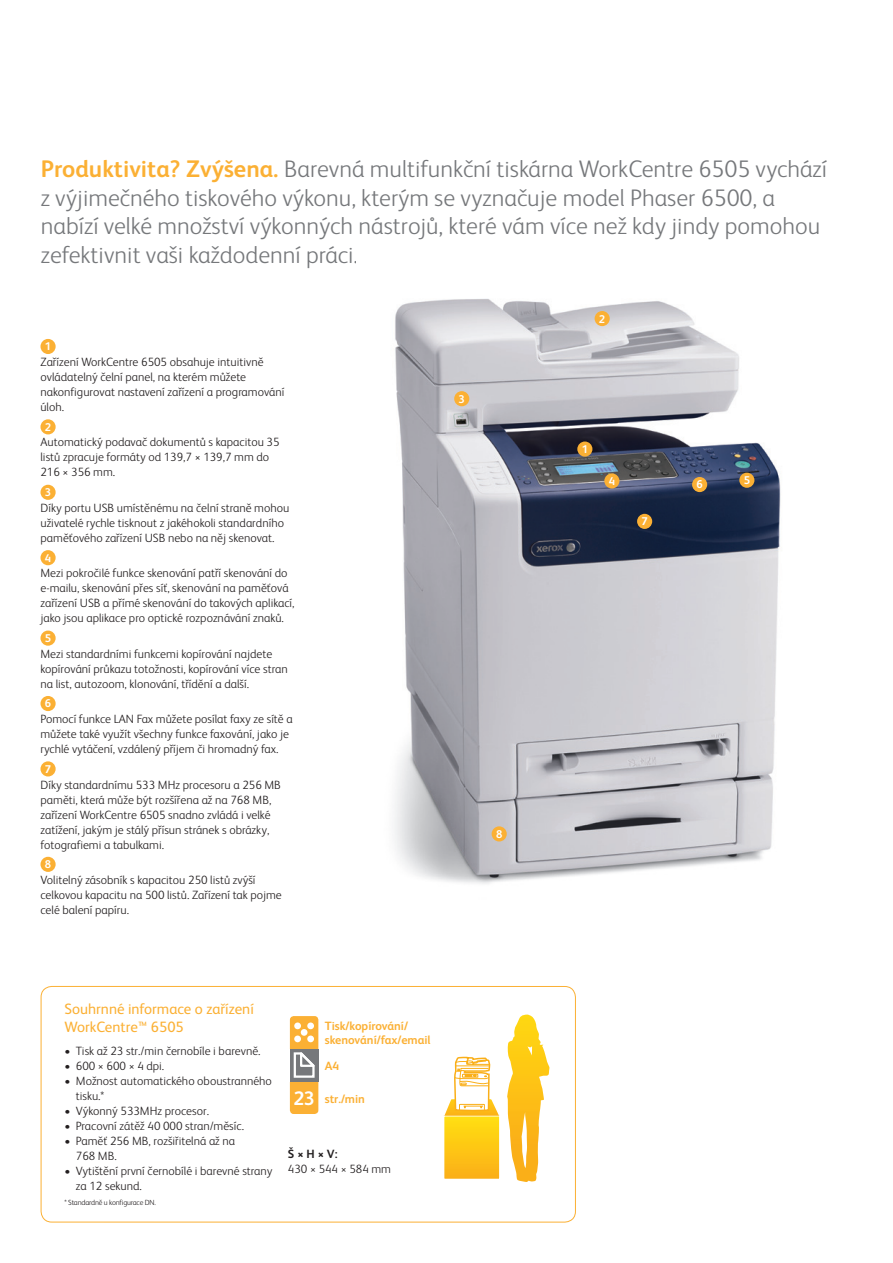
<style>
.page{position:relative;width:893px;height:1263px;background:#fff}
.page>*{position:absolute;margin:0;border:0;box-sizing:border-box;transform-origin:0 0}
.t1{font:300 24px/28.5px "Xerox Sans";color:#76787b}
.t2{font:700 19.5px "Xerox Sans";color:#fff}
.t3{font:15px/18px "Xerox Sans";color:#fbb034}
.t4{font:300 12px/15px "Xerox Sans";color:#231f20}
.t5{font:700 12px/13.5px "Xerox Sans";color:#fbb034}
.t6{font:700 12px "Xerox Sans";color:#231f20}
.t7{font:700 11.25px "Xerox Sans";color:#fff}
.t8{font:300 7.5px "Xerox Sans";letter-spacing:-.02em;color:#231f20}
.s1{font-weight:700;color:#fbb034}
</style>
<div class="page">
<img style="left:394px;top:299px;width:387px;height:585px">
<div style="left:577px;top:441px;width:15px;height:16px;background:#fbb034;border-radius:50%"></div>
<div style="left:604px;top:473px;width:15px;height:15px;background:#fbb034;border-radius:50%"></div>
<div style="left:739px;top:473px;width:15px;height:15px;background:#fbb034;border-radius:50%"></div>
<div style="left:692px;top:477px;width:15px;height:15px;background:#fbb034;border-radius:50%"></div>
<div style="left:637px;top:514px;width:15px;height:15px;background:#fbb034;border-radius:50%"></div>
<div style="left:492px;top:826px;width:15px;height:15px;background:#fbb034;border-radius:50%"></div>
<div style="left:595px;top:311px;width:15px;height:15px;background:#fbb034;border-radius:50%"></div>
<div style="left:454px;top:391px;width:15px;height:15px;background:#fbb034;border-radius:50%"></div>
<div style="left:41px;top:339px;width:15px;height:15px;background:#fbb034;border-radius:50%"></div>
<div style="left:41px;top:419px;width:15px;height:15px;background:#fbb034;border-radius:50%"></div>
<div style="left:41px;top:485px;width:15px;height:15px;background:#fbb034;border-radius:50%"></div>
<div style="left:41px;top:550px;width:15px;height:15px;background:#fbb034;border-radius:50%"></div>
<div style="left:41px;top:630px;width:15px;height:16px;background:#fbb034;border-radius:50%"></div>
<div style="left:41px;top:696px;width:15px;height:15px;background:#fbb034;border-radius:50%"></div>
<div style="left:41px;top:761px;width:15px;height:15px;background:#fbb034;border-radius:50%"></div>
<div style="left:41px;top:857px;width:15px;height:15px;background:#fbb034;border-radius:50%"></div>
<div style="left:41px;top:986px;width:535px;height:236px;border:1px solid #fbb034;border-radius:11px"></div>
<svg style="left:443px;top:1014px;width:107px;height:208px"></svg>
<div style="left:290px;top:1016px;width:28px;height:98px;background:#fbb034;border-radius:4px"></div>
<div style="left:287px;top:1049px;width:33px;height:32px;background:linear-gradient(to bottom,#fff,#fff)"></div>
<div style="left:307px;top:1035px;width:7px;height:7px;background:#fff;border-radius:50%"></div>
<div style="left:301px;top:1029px;width:6px;height:7px;background:#fff;border-radius:50%"></div>
<div style="left:294px;top:1022px;width:7px;height:7px;background:#fff;border-radius:50%"></div>
<div style="left:307px;top:1022px;width:7px;height:7px;background:#fff;border-radius:50%"></div>
<div style="left:294px;top:1035px;width:7px;height:7px;background:#fff;border-radius:50%"></div>
<div style="left:290px;top:1049px;width:28px;height:32px;background:#76787b"></div>
<svg style="left:294px;top:1052px;width:21px;height:26px"></svg>
<p class="t1" style="left:41px;top:154px;width:788px"><span class="s1">Produktivita? Zvýšena.</span> Barevná multifunkční tiskárna WorkCentre 6505 vychází z výjimečného tiskového výkonu, kterým se vyznačuje model Phaser 6500, a nabízí velké množství výkonných nástrojů, které vám více než kdy jindy pomohou zefektivnit vaši každodenní práci.</p>
<p class="t7" style="left:45px;top:339px;width:8px">1</p>
<p class="t4" style="left:40px;top:354px;width:246px">Zařízení WorkCentre 6505 obsahuje intuitivně ovládatelný čelní panel, na kterém můžete nakonfigurovat nastavení zařízení a programování úloh.</p>
<p class="t7" style="left:45px;top:419px;width:8px">2</p>
<p class="t4" style="left:40px;top:434px;width:241px">Automatický podavač dokumentů s kapacitou 35 listů zpracuje formáty od 139,7 × 139,7 mm do<br>216 × 356 mm.</p>
<p class="t7" style="left:45px;top:485px;width:8px">3</p>
<p class="t4" style="left:40px;top:500px;width:250px">Díky portu USB umístěnému na čelní straně mohou uživatelé rychle tisknout z jakéhokoli standardního paměťového zařízení USB nebo na něj skenovat.</p>
<p class="t7" style="left:45px;top:550px;width:8px">4</p>
<p class="t4" style="left:40px;top:565px;width:256px">Mezi pokročilé funkce skenování patří skenování do e-mailu, skenování přes síť, skenování na paměťová zařízení USB a přímé skenování do takových aplikací, jako jsou aplikace pro optické rozpoznávání znaků.</p>
<p class="t7" style="left:45px;top:630px;width:8px">5</p>
<p class="t4" style="left:40px;top:645px;width:249px">Mezi standardními funkcemi kopírování najdete kopírování průkazu totožnosti, kopírování více stran na list, autozoom, klonování, třídění a další.</p>
<p class="t7" style="left:45px;top:696px;width:8px">6</p>
<p class="t4" style="left:40px;top:711px;width:254px">Pomocí funkce LAN Fax můžete posílat faxy ze sítě a můžete také využít všechny funkce faxování, jako je rychlé vytáčení, vzdálený příjem či hromadný fax.</p>
<p class="t7" style="left:45px;top:761px;width:8px">7</p>
<p class="t4" style="left:40px;top:776px;width:242px">Díky standardnímu 533 MHz procesoru a 256 MB paměti, která může být rozšířena až na 768 MB, zařízení WorkCentre 6505 snadno zvládá i velké zatížení, jakým je stálý přísun stránek s obrázky, fotografiemi a tabulkami.</p>
<p class="t7" style="left:45px;top:857px;width:8px">8</p>
<p class="t4" style="left:40px;top:872px;width:243px">Volitelný zásobník s kapacitou 250 listů zvýší celkovou kapacitu na 500 listů. Zařízení tak pojme celé balení papíru.</p>
<p class="t7" style="left:459px;top:391px;width:8px">3</p>
<p class="t7" style="left:496px;top:826px;width:8px">8</p>
<p class="t3" style="left:64px;top:999px;width:191px">Souhrnné informace o zařízení<br>WorkCentre™ 6505</p>
<p class="t4" style="left:64px;top:1042px;width:198px">• Tisk až 23 str./min černobíle i barevně.</p>
<p class="t4" style="left:64px;top:1057px;width:101px">• 600 × 600 × 4 dpi.</p>
<p class="t4" style="left:76px;top:1072px;width:198px;text-indent:-11px">• Možnost automatického oboustranného tisku.*</p>
<p class="t4" style="left:64px;top:1102px;width:146px">• Výkonný 533MHz procesor.</p>
<p class="t4" style="left:64px;top:1117px;width:181px">• Pracovní zátěž 40 000 stran/měsíc.</p>
<p class="t4" style="left:76px;top:1132px;width:161px;text-indent:-11px">• Paměť 256 MB, rozšiřitelná až na<br>768 MB.</p>
<p class="t4" style="left:76px;top:1162px;width:198px;text-indent:-11px">• Vytištění první černobílé i barevné strany za 12 sekund.</p>
<p class="t8" style="left:64px;top:1198px;width:93px">* Standardně u konfigurace DN.</p>
<h2 class="t2" style="left:293px;top:1085px;width:23px">23</h2>
<p class="t5" style="left:325px;top:1019px;width:107px">Tisk/kopírování/ skenování/fax/email</p>
<p class="t5" style="left:325px;top:1058px;width:16px">A4</p>
<p class="t5" style="left:325px;top:1091px;width:42px">str./min</p>
<p class="t6" style="left:288px;top:1146px;width:51px">Š × H × V:</p>
<p class="t4" style="left:288px;top:1161px;width:105px">430 × 544 × 584 mm</p>
<p class="t7" style="left:599px;top:311px;width:8px">2</p>
<p class="t7" style="left:582px;top:441px;width:8px">1</p>
<p class="t7" style="left:609px;top:473px;width:8px">4</p>
<p class="t7" style="left:744px;top:473px;width:8px">5</p>
<p class="t7" style="left:696px;top:477px;width:8px">6</p>
<p class="t7" style="left:641px;top:514px;width:8px">7</p>
</div>
